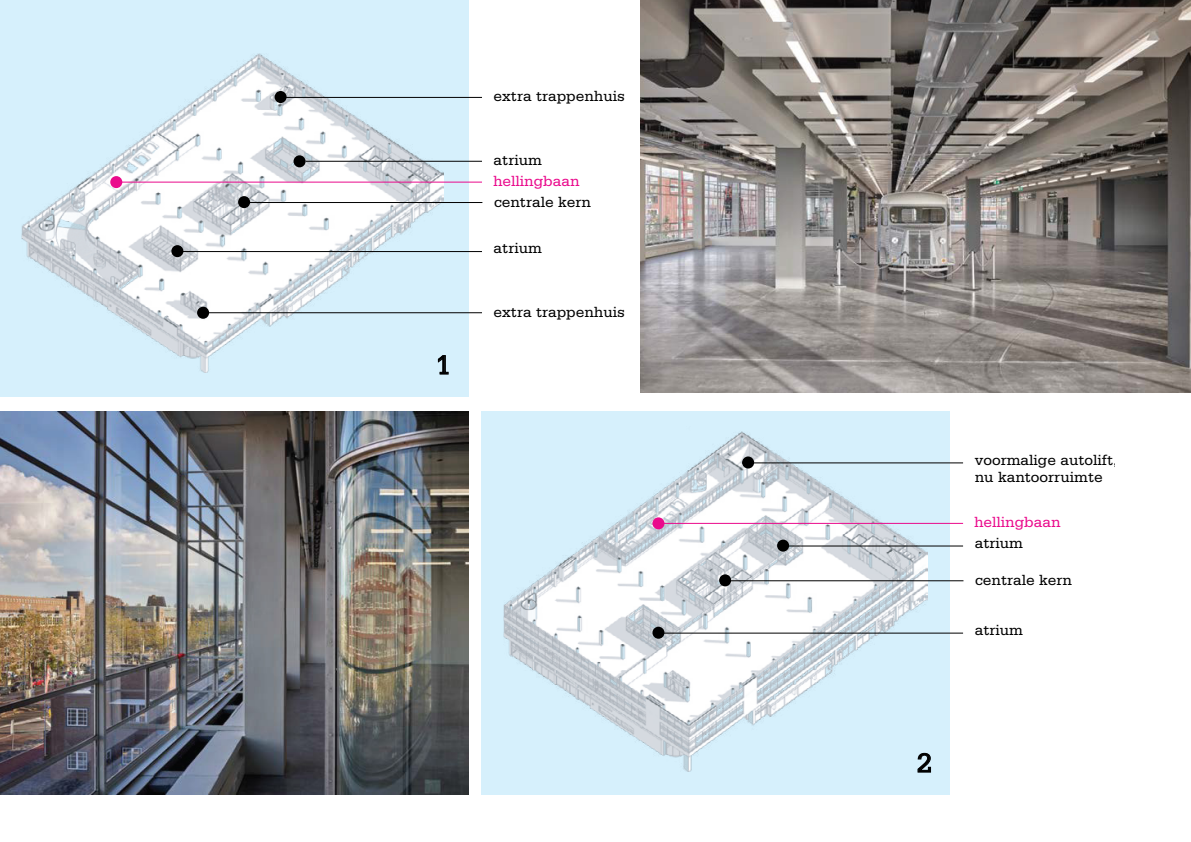
<style>
.page{position:relative;width:1191px;height:842px;background:#fff}
.page>*{position:absolute;margin:0;border:0;box-sizing:border-box;transform-origin:0 0}
.t1{font:28.3px "Serifa Std";color:#000}
.t2{font:15.6px/17px "Serifa Std";color:#000}
.t3{font:15.6px "Serifa Std";color:#ea0a8c}
</style>
<div class="page">
<div style="left:0;top:0;width:468px;height:396px;background:#d6f0fc"></div>
<img style="left:0;top:411px;width:468px;height:384px">
<img style="left:21px;top:53px;width:422px;height:320px">
<svg style="left:438px;top:355px;width:11px;height:20px"></svg>
<hr style="left:305px;top:161px;width:177px;height:1px;background:#000">
<hr style="left:176px;top:251px;width:306px;height:1px;background:#000">
<div style="left:293px;top:155px;width:12px;height:12px;background:#000;border-radius:50%"></div>
<div style="left:171px;top:245px;width:12px;height:12px;background:#000;border-radius:50%"></div>
<hr style="left:116px;top:182px;width:366px;height:1px;background:#ea0a8c">
<div style="left:110px;top:176px;width:12px;height:12px;background:#ea0a8c;border-radius:50%"></div>
<hr style="left:243px;top:202px;width:239px;height:1px;background:#000">
<div style="left:238px;top:196px;width:12px;height:12px;background:#000;border-radius:50%"></div>
<hr style="left:279px;top:97px;width:203px;height:1px;background:#000">
<div style="left:274px;top:91px;width:13px;height:12px;background:#000;border-radius:50%"></div>
<hr style="left:204px;top:312px;width:278px;height:1px;background:#000">
<div style="left:197px;top:307px;width:12px;height:12px;background:#000;border-radius:50%"></div>
<div style="left:481px;top:411px;width:468px;height:383px;background:#d6f0fc"></div>
<img style="left:503px;top:431px;width:424px;height:341px">
<svg style="left:917px;top:753px;width:14px;height:20px"></svg>
<hr style="left:657px;top:633px;width:306px;height:1px;background:#000">
<hr style="left:782px;top:546px;width:181px;height:1px;background:#000">
<hr style="left:742px;top:462px;width:221px;height:1px;background:#000">
<div style="left:652px;top:627px;width:12px;height:12px;background:#000;border-radius:50%"></div>
<div style="left:777px;top:540px;width:12px;height:12px;background:#000;border-radius:50%"></div>
<div style="left:742px;top:456px;width:12px;height:12px;background:#000;border-radius:50%"></div>
<hr style="left:658px;top:523px;width:305px;height:1px;background:#ea0a8c">
<div style="left:652px;top:517px;width:12px;height:12px;background:#ea0a8c;border-radius:50%"></div>
<hr style="left:724px;top:580px;width:239px;height:1px;background:#000">
<div style="left:719px;top:574px;width:12px;height:12px;background:#000;border-radius:50%"></div>
<img style="left:641px;top:0;width:550px;height:392px">
<h1 class="t1" style="left:435px;top:349px;width:17px">1</h1>
<p class="t2" style="left:493px;top:88px;width:133px">extra trappenhuis</p>
<p class="t2" style="left:493px;top:151px;width:50px">atrium</p>
<p class="t3" style="left:493px;top:172px;width:88px">hellingbaan</p>
<p class="t2" style="left:494px;top:193px;width:98px">centrale kern</p>
<p class="t2" style="left:493px;top:240px;width:50px">atrium</p>
<p class="t2" style="left:493px;top:303px;width:133px">extra trappenhuis</p>
<p class="t2" style="left:974px;top:451px;width:144px">voormalige autolift, nu kantoorruimte</p>
<p class="t3" style="left:974px;top:514px;width:88px">hellingbaan</p>
<p class="t2" style="left:974px;top:534px;width:50px">atrium</p>
<p class="t2" style="left:975px;top:572px;width:98px">centrale kern</p>
<p class="t2" style="left:974px;top:621px;width:50px">atrium</p>
<h1 class="t1" style="left:916px;top:747px;width:17px">2</h1>
</div>
